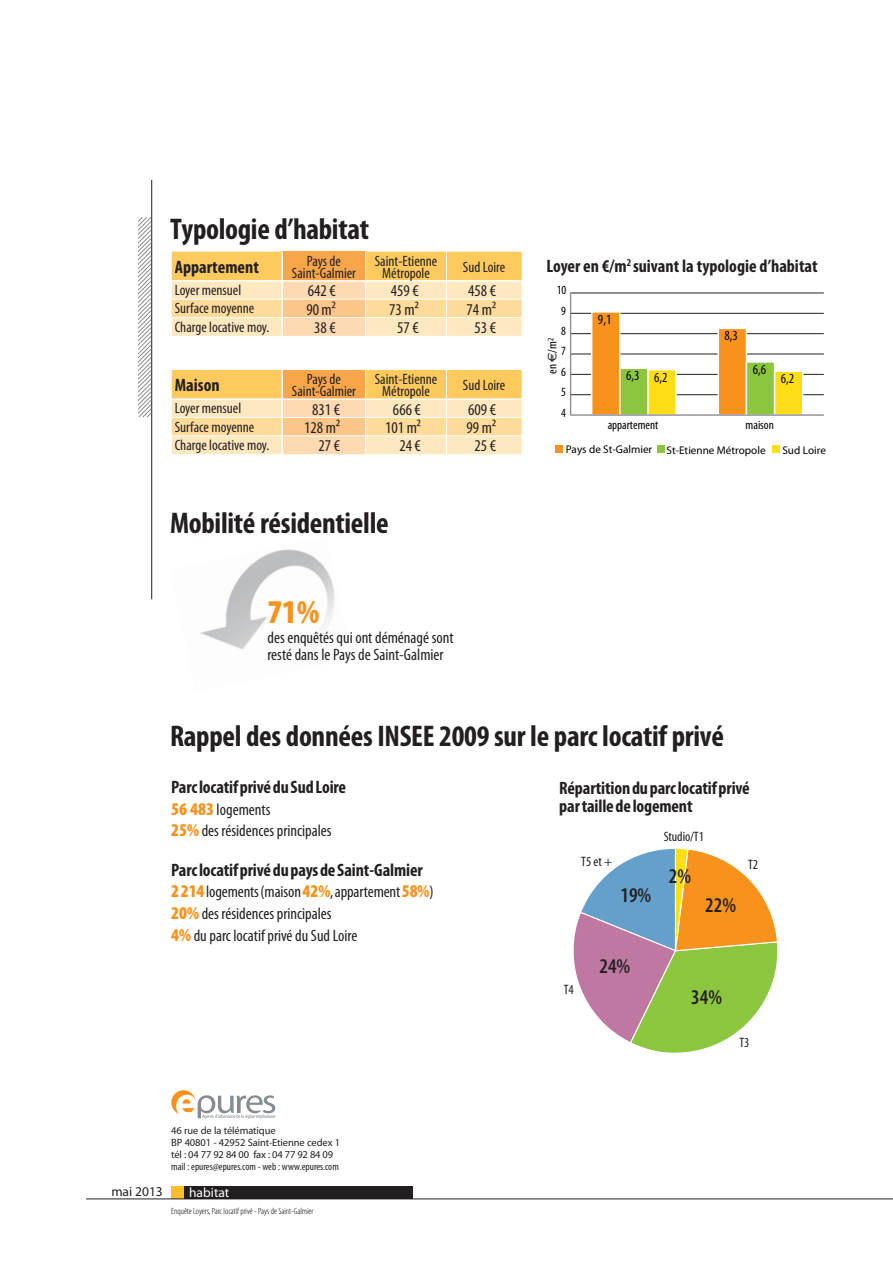
<style>
.page{position:relative;width:893px;height:1263px;background:#fff}
.page>*{position:absolute;margin:0;border:0;box-sizing:border-box;transform-origin:0 0}
.t1{font:900 condensed 33.3px "Myriad Pro";color:#f7931d}
.Titre_texte{font:700 condensed 30px "Myriad Pro";letter-spacing:-.01em;color:#231f20}
.t2{font:600 condensed 21px "Myriad Pro";color:#231f20}
.texte{font:700 condensed 18px "Myriad Pro";letter-spacing:-.01em;color:#231f20}
.texte-2{font:condensed 16.5px/16.5px "Myriad Pro";color:#231f20}
.t3{font:condensed 15px/12px "Myriad Pro";color:#231f20;text-align:center}
.t4{font:condensed 13.95px "Myriad Pro";color:#000}
.t5{font:condensed 13.65px "Myriad Pro";letter-spacing:-.005em;color:#231f20}
.t6{font:13.5px "Myriad Pro";color:#231f20}
.t7{font:13.5px "Myriad Pro";color:#fff}
.t8{font:condensed 12.6px "Myriad Pro";color:#000}
.t9{font:11.1px "Myriad Pro";color:#000}
.t10{font:10.5px "Myriad Pro";letter-spacing:-.01em;color:#231f20}
.t11{font:condensed 10.5px "Myriad Pro";color:#231f20}
.source{font:300 condensed 9px "Myriad Pro";color:#000}
.s1{font-family:"Euro Sans";font-stretch:normal}
.s2{font-weight:900;font-size:18px;color:#f7931d}
</style>
<div class="page">
<hr style="left:151px;top:180px;width:1px;height:419px;background:#231f20">
<svg style="left:138px;top:216px;width:14px;height:202px"></svg>
<div style="left:184px;top:1186px;width:229px;height:13px;background:#231f20"></div>
<div style="left:171px;top:1186px;width:13px;height:13px;background:#febf2e"></div>
<hr style="left:86px;top:1199px;width:807px;height:1px;background:#231f20">
<svg style="left:171px;top:1090px;width:104px;height:29px"></svg>
<svg style="left:172px;top:252px;width:350px;height:84px;background:#fdd695"></svg>
<svg style="left:172px;top:370px;width:350px;height:84px;background:#fdd695"></svg>
<hr style="left:571px;top:394px;width:253px;height:1px;background:#231f20">
<hr style="left:571px;top:374px;width:253px;height:1px;background:#231f20">
<hr style="left:571px;top:354px;width:253px;height:1px;background:#231f20">
<hr style="left:571px;top:333px;width:253px;height:1px;background:#231f20">
<hr style="left:571px;top:313px;width:253px;height:1px;background:#231f20">
<hr style="left:571px;top:293px;width:253px;height:1px;background:#231f20">
<div style="left:555px;top:445px;width:8px;height:7px;background:#f7931d"></div>
<div style="left:657px;top:445px;width:8px;height:8px;background:#8bc63e"></div>
<div style="left:773px;top:445px;width:7px;height:8px;background:#ffdd17"></div>
<svg style="left:590px;top:312px;width:214px;height:102px"></svg>
<hr style="left:570px;top:293px;width:1px;height:122px;background:#8c8d92">
<hr style="left:571px;top:414px;width:253px;height:2px;background:#8c8d92">
<img style="left:200px;top:549px;width:135px;height:101px">
<svg style="left:573px;top:848px;width:205px;height:206px"></svg>
<p class="Titre_texte" style="left:170px;top:211px;width:200px">Typologie d’habitat</p>
<p class="texte" style="left:175px;top:256px;width:86px">Appartement</p>
<p class="t3" style="left:292px;top:255px;width:66px">Pays de<br>Saint-Galmier</p>
<p class="t3" style="left:375px;top:255px;width:64px">Saint-Etienne</p>
<p class="t3" style="left:382px;top:267px;width:49px">Métropole</p>
<p class="t3" style="left:463px;top:261px;width:44px">Sud Loire</p>
<p class="t3" style="left:175px;top:284px;width:68px">Loyer mensuel</p>
<p class="texte-2" style="left:308px;top:282px;width:30px">642 €</p>
<p class="texte-2" style="left:391px;top:282px;width:30px">459 €</p>
<p class="texte-2" style="left:468px;top:282px;width:30px">458 €</p>
<p class="t3" style="left:175px;top:302px;width:81px">Surface moyenne</p>
<p class="texte-2" style="left:306px;top:301px;width:31px">90 m²</p>
<p class="texte-2" style="left:389px;top:301px;width:31px">73 m²</p>
<p class="texte-2" style="left:466px;top:301px;width:31px">74 m²</p>
<p class="t3" style="left:175px;top:321px;width:96px">Charge locative moy.</p>
<p class="texte-2" style="left:314px;top:319px;width:23px">38 €</p>
<p class="texte-2" style="left:397px;top:319px;width:23px">57 €</p>
<p class="texte-2" style="left:474px;top:319px;width:23px">53 €</p>
<p class="texte" style="left:175px;top:374px;width:46px">Maison</p>
<p class="t3" style="left:292px;top:373px;width:66px">Pays de<br>Saint-Galmier</p>
<p class="t3" style="left:375px;top:373px;width:64px">Saint-Etienne</p>
<p class="t3" style="left:382px;top:385px;width:49px">Métropole</p>
<p class="t3" style="left:463px;top:379px;width:44px">Sud Loire</p>
<p class="texte" style="left:546px;top:255px;width:273px">Loyer en €/m<sup>2</sup> suivant la typologie d’habitat</p>
<p class="t8" style="left:557px;top:283px;width:11px">10</p>
<p class="t8" style="left:561px;top:304px;width:6px">9</p>
<p class="t8" style="left:561px;top:324px;width:6px">8</p>
<p class="t8" style="left:545px;top:374px;width:37px;rotate:-90deg">en <span class="s1">€</span>/m<sup>2</sup></p>
<p class="t8" style="left:561px;top:344px;width:6px">7</p>
<p class="t8" style="left:561px;top:365px;width:6px">6</p>
<p class="t8" style="left:561px;top:385px;width:6px">5</p>
<p class="t4" style="left:598px;top:312px;width:15px">9,1</p>
<p class="t4" style="left:626px;top:368px;width:15px">6,3</p>
<p class="t4" style="left:724px;top:328px;width:15px">8,3</p>
<p class="t4" style="left:753px;top:362px;width:15px">6,6</p>
<p class="t4" style="left:654px;top:370px;width:15px">6,2</p>
<p class="t4" style="left:781px;top:371px;width:15px">6,2</p>
<p class="t3" style="left:175px;top:402px;width:68px">Loyer mensuel</p>
<p class="texte-2" style="left:312px;top:401px;width:30px">831 €</p>
<p class="texte-2" style="left:393px;top:401px;width:30px">666 €</p>
<p class="texte-2" style="left:468px;top:401px;width:30px">609 €</p>
<p class="t3" style="left:175px;top:421px;width:81px">Surface moyenne</p>
<p class="texte-2" style="left:304px;top:419px;width:37px">128 m²</p>
<p class="texte-2" style="left:385px;top:419px;width:37px">101 m²</p>
<p class="texte-2" style="left:466px;top:419px;width:31px">99 m²</p>
<p class="t3" style="left:175px;top:439px;width:96px">Charge locative moy.</p>
<p class="texte-2" style="left:319px;top:437px;width:23px">27 €</p>
<p class="texte-2" style="left:399px;top:437px;width:23px">24 €</p>
<p class="texte-2" style="left:474px;top:437px;width:23px">25 €</p>
<p class="t9" style="left:566px;top:443px;width:88px">Pays de St-Galmier</p>
<p class="t9" style="left:666px;top:444px;width:101px">St-Etienne Métropole</p>
<p class="t9" style="left:782px;top:444px;width:45px">Sud Loire</p>
<p class="t8" style="left:561px;top:406px;width:6px">4</p>
<p class="t8" style="left:608px;top:418px;width:52px">appartement</p>
<p class="t8" style="left:746px;top:418px;width:30px">maison</p>
<p class="Titre_texte" style="left:170px;top:504px;width:220px">Mobilité résidentielle</p>
<p class="t1" style="left:267px;top:594px;width:53px">71%</p>
<p class="texte-2" style="left:267px;top:629px;width:188px">des enquêtés qui ont déménagé sont resté dans le Pays de Saint-Galmier</p>
<p class="Titre_texte" style="left:170px;top:717px;width:555px">Rappel des données INSEE 2009 sur le parc locatif privé</p>
<p class="texte" style="left:171px;top:776px;width:177px">Parc locatif privé du Sud Loire</p>
<p class="texte-2" style="left:171px;top:801px;width:101px"><span class="s2">56 483</span> logements</p>
<p class="texte-2" style="left:171px;top:822px;width:162px"><span class="s2">25%</span> des résidences principales</p>
<p class="texte" style="left:171px;top:858px;width:253px">Parc locatif privé du pays de Saint-Galmier</p>
<p class="texte-2" style="left:171px;top:883px;width:264px"><span class="s2">2 214</span> logements (maison <span class="s2">42%</span>, appartement <span class="s2">58%</span>)</p>
<p class="texte-2" style="left:171px;top:905px;width:162px"><span class="s2">20%</span> des résidences principales</p>
<p class="texte-2" style="left:171px;top:927px;width:188px"><span class="s2">4%</span> du parc locatif privé du Sud Loire</p>
<p class="t10" style="left:171px;top:1124px;width:106px">46 rue de la télématique</p>
<p class="t10" style="left:171px;top:1136px;width:170px">BP 40801 - 42952 Saint-Etienne cedex 1</p>
<p class="t10" style="left:171px;top:1148px;width:163px">tél : 04 77 92 84 00 fax : 04 77 92 84 09</p>
<p class="t11" style="left:171px;top:1160px;width:169px">mail : epures@epures.com - web : www.epures.com</p>
<p class="t6" style="left:111px;top:1183px;width:53px">mai 2013</p>
<p class="t7" style="left:189px;top:1184px;width:42px">habitat</p>
<p class="source" style="left:171px;top:1207px;width:144px">Enquête Loyers, Parc locatif privé - Pays de Saint-Galmier</p>
<p class="texte" style="left:559px;top:776px;width:192px">Répartition du parc locatif privé</p>
<p class="texte" style="left:559px;top:794px;width:135px">par taille de logement</p>
<p class="t5" style="left:581px;top:854px;width:32px">T5 et +</p>
<p class="t2" style="left:620px;top:883px;width:32px">19%</p>
<p class="t5" style="left:664px;top:829px;width:42px">Studio/T1</p>
<p class="t2" style="left:669px;top:865px;width:24px">2%</p>
<p class="t2" style="left:705px;top:893px;width:32px">22%</p>
<p class="t5" style="left:748px;top:857px;width:11px">T2</p>
<p class="t5" style="left:564px;top:982px;width:11px">T4</p>
<p class="t2" style="left:599px;top:955px;width:32px">24%</p>
<p class="t2" style="left:691px;top:986px;width:32px">34%</p>
<p class="t5" style="left:739px;top:1035px;width:11px">T3</p>
</div>
